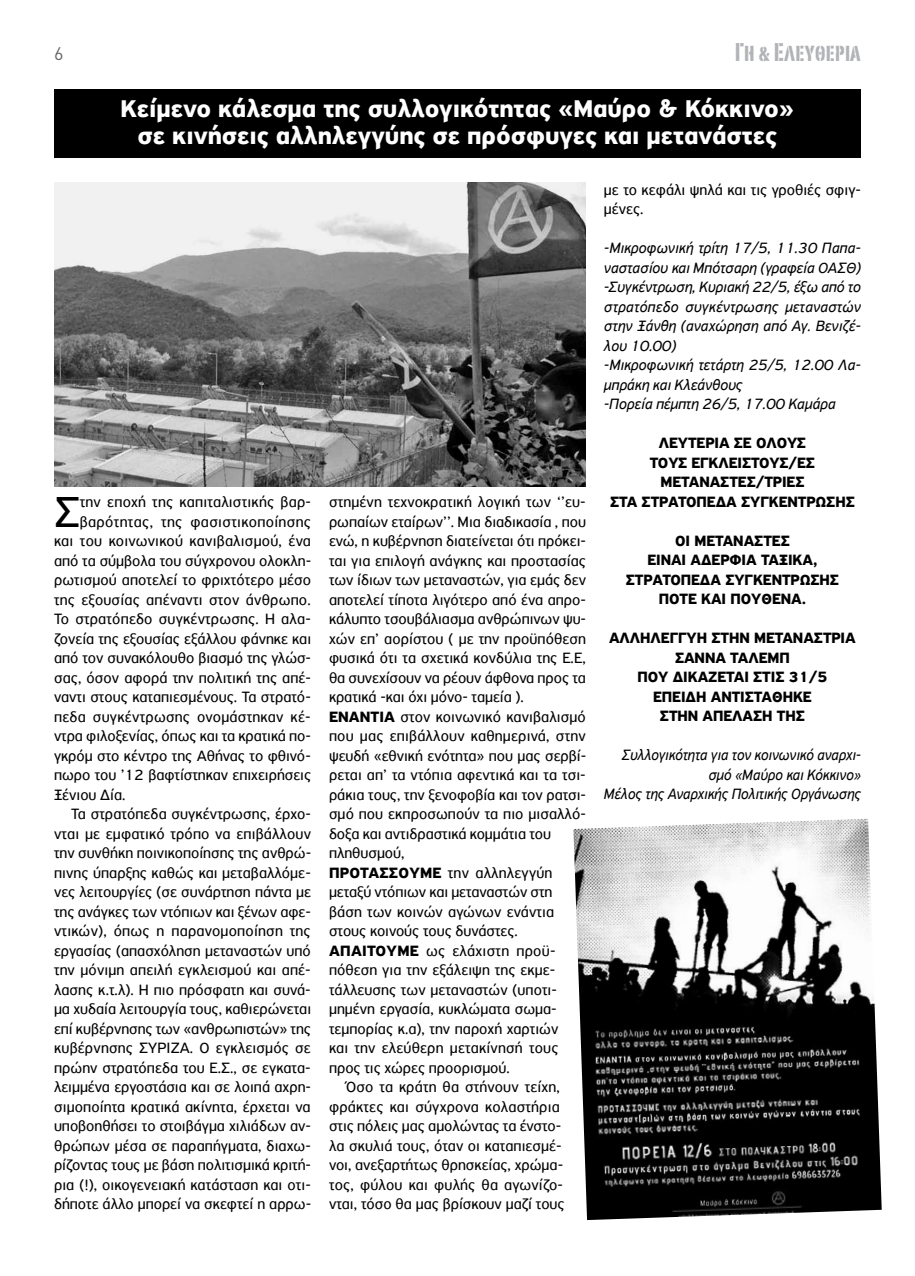
<style>
.page{position:relative;width:915px;height:1276px;background:#fff}
.page>*{position:absolute;margin:0;border:0;box-sizing:border-box;transform-origin:0 0}
.t1{font:45.75px "PF Highway Sans Pro";color:#000}
.t2{font:700 25.5px/27px "PF Highway Sans Pro";letter-spacing:-.005em;color:#fff;text-align:center}
.t3{font:25.05px "Army Caps";color:#b1b3b6;scale:1.06 1}
.t4{font:18px "DIN";color:#636466}
.t5{font:15.75px/19.5px "PF Highway Sans Pro";color:#000}
.t6{font:italic 15.75px/19.5px "PF Highway Sans Pro";color:#000}
.t7{font:700 15.75px/19.5px "PF Highway Sans Pro";letter-spacing:-.005em;color:#000;text-align:center}
.t8{font:italic 15.75px/19.5px "PF Highway Sans Pro";color:#000;text-align:right;scale:.96 1}
.t9{font:15.75px "PF Highway Sans Pro";letter-spacing:.02em;color:#000}
.s1{font-size:19.95px}
.s2{font-weight:700}
</style>
<div class="page">
<img style="left:54px;top:183px;width:531px;height:303px">
<div style="left:54px;top:89px;width:806px;height:69px;background:#000"></div>
<img style="left:573px;top:818px;width:308px;height:402px">
<p class="t4" style="left:54px;top:47px;width:11px">6</p>
<h3 class="t3" style="left:734px;top:37px;width:120px">Γη <span class="s1">&amp;</span> Ελευθερια</h3>
<h2 class="t2" style="left:120px;top:96px;width:675px">Κείμενο κάλεσμα της συλλογικότητας «Μαύρο &amp; Κόκκινο» σε κινήσεις αλληλεγγύης σε πρόσφυγες και μετανάστες</h2>
<h1 class="t1" style="left:54px;top:485px;width:27px">Σ</h1>
<p class="t5" style="left:80px;top:492px;width:233px">την εποχή της καπιταλιστικής βαρ-</p>
<p class="t9" style="left:80px;top:512px;width:232px">βαρότητας, της φασιστικοποίησης</p>
<p class="t5" style="left:54px;top:531px;width:258px">και του κοινωνικού κανιβαλισμού, ένα</p>
<p class="t5" style="left:54px;top:551px;width:258px">από τα σύμβολα του σύγχρονου ολοκλη-</p>
<p class="t5" style="left:54px;top:570px;width:258px">ρωτισμού αποτελεί το φριχτότερο μέσο</p>
<p class="t5" style="left:54px;top:590px;width:258px">της εξουσίας απέναντι στον άνθρωπο.</p>
<p class="t5" style="left:54px;top:609px;width:258px">Το στρατόπεδο συγκέντρωσης. Η αλα-</p>
<p class="t5" style="left:54px;top:629px;width:258px">ζονεία της εξουσίας εξάλλου φάνηκε και</p>
<p class="t5" style="left:54px;top:648px;width:258px">από τον συνακόλουθο βιασμό της γλώσ-</p>
<p class="t5" style="left:54px;top:668px;width:258px">σας, όσον αφορά την πολιτική της απέ-</p>
<p class="t5" style="left:54px;top:687px;width:258px">ναντι στους καταπιεσμένους. Τα στρατό-</p>
<p class="t5" style="left:54px;top:707px;width:258px">πεδα συγκέντρωσης ονομάστηκαν κέ-</p>
<p class="t5" style="left:54px;top:726px;width:258px">ντρα φιλοξενίας, όπως και τα κρατικά πο-</p>
<p class="t5" style="left:54px;top:746px;width:258px">γκρόμ στο κέντρο της Αθήνας το φθινό-</p>
<p class="t5" style="left:54px;top:765px;width:258px">πωρο του ’12 βαφτίστηκαν επιχειρήσεις</p>
<p class="t5" style="left:54px;top:785px;width:73px">Ξένιου Δία.</p>
<p class="t5" style="left:71px;top:804px;width:241px">Τα στρατόπεδα συγκέντρωσης, έρχο-</p>
<p class="t5" style="left:54px;top:824px;width:258px">νται με εμφατικό τρόπο να επιβάλλουν</p>
<p class="t5" style="left:54px;top:843px;width:258px">την συνθήκη ποινικοποίησης της ανθρώ-</p>
<p class="t5" style="left:54px;top:863px;width:258px">πινης ύπαρξης καθώς και μεταβαλλόμε-</p>
<p class="t5" style="left:54px;top:882px;width:258px">νες λειτουργίες (σε συνάρτηση πάντα με</p>
<p class="t5" style="left:54px;top:902px;width:258px">της ανάγκες των ντόπιων και ξένων αφε-</p>
<p class="t5" style="left:54px;top:921px;width:258px">ντικών), όπως η παρανομοποίηση της</p>
<p class="t5" style="left:54px;top:941px;width:258px">εργασίας (απασχόληση μεταναστών υπό</p>
<p class="t5" style="left:54px;top:960px;width:258px">την μόνιμη απειλή εγκλεισμού και απέ-</p>
<p class="t5" style="left:54px;top:980px;width:258px">λασης κ.τ.λ). Η πιο πρόσφατη και συνά-</p>
<p class="t5" style="left:54px;top:999px;width:258px">μα χυδαία λειτουργία τους, καθιερώνεται</p>
<p class="t5" style="left:54px;top:1019px;width:258px">επί κυβέρνησης των «ανθρωπιστών» της</p>
<p class="t5" style="left:54px;top:1038px;width:258px">κυβέρνησης ΣΥΡΙΖΑ. Ο εγκλεισμός σε</p>
<p class="t5" style="left:54px;top:1058px;width:258px">πρώην στρατόπεδα του Ε.Σ., σε εγκατα-</p>
<p class="t5" style="left:54px;top:1077px;width:258px">λειμμένα εργοστάσια και σε λοιπά αχρη-</p>
<p class="t5" style="left:54px;top:1097px;width:258px">σιμοποίητα κρατικά ακίνητα, έρχεται να</p>
<p class="t5" style="left:54px;top:1116px;width:258px">υποβοηθήσει το στοιβάγμα χιλιάδων αν-</p>
<p class="t5" style="left:54px;top:1136px;width:258px">θρώπων μέσα σε παραπήγματα, διαχω-</p>
<p class="t5" style="left:54px;top:1155px;width:258px">ρίζοντας τους με βάση πολιτισμικά κριτή-</p>
<p class="t5" style="left:54px;top:1175px;width:258px">ρια (!), οικογενειακή κατάσταση και οτι-</p>
<p class="t5" style="left:54px;top:1194px;width:258px">δήποτε άλλο μπορεί να σκεφτεί η αρρω-</p>
<p class="t5" style="left:329px;top:492px;width:258px">στημένη τεχνοκρατική λογική των ‘’ευ-</p>
<p class="t5" style="left:329px;top:512px;width:258px">ρωπαίων εταίρων’’. Μια διαδικασία , που</p>
<p class="t5" style="left:329px;top:531px;width:258px">ενώ, η κυβέρνηση διατείνεται ότι πρόκει-</p>
<p class="t5" style="left:329px;top:551px;width:258px">ται για επιλογή ανάγκης και προστασίας</p>
<p class="t5" style="left:329px;top:570px;width:258px">των ίδιων των μεταναστών, για εμάς δεν</p>
<p class="t5" style="left:329px;top:590px;width:258px">αποτελεί τίποτα λιγότερο από ένα απρο-</p>
<p class="t5" style="left:329px;top:609px;width:258px">κάλυπτο τσουβάλιασμα ανθρώπινων ψυ-</p>
<p class="t5" style="left:329px;top:629px;width:258px">χών επ’ αορίστου ( με την προϋπόθεση</p>
<p class="t5" style="left:329px;top:648px;width:258px">φυσικά ότι τα σχετικά κονδύλια της Ε.Ε,</p>
<p class="t5" style="left:329px;top:668px;width:258px">θα συνεχίσουν να ρέουν άφθονα προς τα</p>
<p class="t5" style="left:329px;top:687px;width:196px">κρατικά -και όχι μόνο- ταμεία ).</p>
<p class="t5" style="left:329px;top:707px;width:258px"><span class="s2">ΕΝΑΝΤΙΑ</span> στον κοινωνικό κανιβαλισμό</p>
<p class="t5" style="left:329px;top:726px;width:258px">που μας επιβάλλουν καθημερινά, στην</p>
<p class="t5" style="left:329px;top:746px;width:258px">ψευδή «εθνική ενότητα» που μας σερβί-</p>
<p class="t5" style="left:329px;top:765px;width:258px">ρεται απ’ τα ντόπια αφεντικά και τα τσι-</p>
<p class="t5" style="left:329px;top:785px;width:258px">ράκια τους, την ξενοφοβία και τον ρατσι-</p>
<p class="t5" style="left:329px;top:804px;width:258px">σμό που εκπροσωπούν τα πιο μισαλλό-</p>
<p class="t5" style="left:329px;top:824px;width:223px">δοξα και αντιδραστικά κομμάτια του</p>
<p class="t5" style="left:329px;top:843px;width:77px">πληθυσμού,</p>
<p class="t5" style="left:329px;top:863px;width:225px"><span class="s2">ΠΡΟΤΑΣΣΟΥΜΕ</span> την αλληλεγγύη</p>
<p class="t5" style="left:329px;top:882px;width:225px">μεταξύ ντόπιων και μεταναστών στη</p>
<p class="t5" style="left:329px;top:902px;width:226px">βάση των κοινών αγώνων ενάντια</p>
<p class="t5" style="left:329px;top:921px;width:190px">στους κοινούς τους δυνάστες.</p>
<p class="t5" style="left:329px;top:941px;width:228px"><span class="s2">ΑΠΑΙΤΟΥΜΕ</span> ως ελάχιστη προϋ-</p>
<p class="t5" style="left:329px;top:960px;width:228px">πόθεση για την εξάλειψη της εκμε-</p>
<p class="t5" style="left:329px;top:980px;width:229px">τάλλευσης των μεταναστών (υποτι-</p>
<p class="t5" style="left:329px;top:999px;width:229px">μημένη εργασία, κυκλώματα σωμα-</p>
<p class="t5" style="left:329px;top:1019px;width:231px">τεμπορίας κ.α), την παροχή χαρτιών</p>
<p class="t5" style="left:329px;top:1038px;width:231px">και την ελεύθερη μετακίνησή τους</p>
<p class="t5" style="left:329px;top:1058px;width:182px">προς τις χώρες προορισμού.</p>
<p class="t5" style="left:346px;top:1077px;width:215px">Όσο τα κράτη θα στήνουν τείχη,</p>
<p class="t5" style="left:329px;top:1097px;width:232px">φράκτες και σύγχρονα κολαστήρια</p>
<p class="t5" style="left:329px;top:1116px;width:234px">στις πόλεις μας αμολώντας τα ένστο-</p>
<p class="t5" style="left:329px;top:1136px;width:234px">λα σκυλιά τους, όταν οι καταπιεσμέ-</p>
<p class="t5" style="left:329px;top:1155px;width:235px">νοι, ανεξαρτήτως θρησκείας, χρώμα-</p>
<p class="t5" style="left:329px;top:1175px;width:235px">τος, φύλου και φυλής θα αγωνίζο-</p>
<p class="t5" style="left:329px;top:1194px;width:237px">νται, τόσο θα μας βρίσκουν μαζί τους</p>
<p class="t5" style="left:603px;top:180px;width:258px">με το κεφάλι ψηλά και τις γροθιές σφιγ&shy;μένες.</p>
<p class="t6" style="left:603px;top:238px;width:258px">-Μικροφωνική τρίτη 17/5, 11.30 Παπα&shy;ναστασίου και Μπότσαρη (γραφεία ΟΑΣΘ) -Συγκέντρωση, Κυριακή 22/5, έξω από το στρατόπεδο συγκέντρωσης μεταναστών στην Ξάνθη (αναχώρηση από Αγ. Βενιζέ&shy;λου 10.00)<br>-Μικροφωνική τετάρτη 25/5, 12.00 Λα&shy;μπράκη και Κλεάνθους<br>-Πορεία πέμπτη 26/5, 17.00 Καμάρα</p>
<p class="t7" style="left:609px;top:434px;width:246px">ΛΕΥΤΕΡΙΑ ΣΕ ΟΛΟΥΣ<br>ΤΟΥΣ ΕΓΚΛΕΙΣΤΟΥΣ/ΕΣ<br>ΜΕΤΑΝΑΣΤΕΣ/ΤΡΙΕΣ<br>ΣΤΑ ΣΤΡΑΤΟΠΕΔΑ ΣΥΓΚΕΝΤΡΩΣΗΣ</p>
<p class="t7" style="left:625px;top:531px;width:215px">ΟΙ ΜΕΤΑΝΑΣΤΕΣ<br>ΕΙΝΑΙ ΑΔΕΡΦΙΑ ΤΑΞΙΚΑ,<br>ΣΤΡΑΤΟΠΕΔΑ ΣΥΓΚΕΝΤΡΩΣΗΣ<br>ΠΟΤΕ ΚΑΙ ΠΟΥΘΕΝΑ.</p>
<p class="t7" style="left:609px;top:629px;width:248px">ΑΛΛΗΛΕΓΓΥΗ ΣΤΗΝ ΜΕΤΑΝΑΣΤΡΙΑ<br>ΣΑΝΝΑ ΤΑΛΕΜΠ<br>ΠΟΥ ΔΙΚΑΖΕΤΑΙ ΣΤΙΣ 31/5<br>ΕΠΕΙΔΗ ΑΝΤΙΣΤΑΘΗΚΕ<br>ΣΤΗΝ ΑΠΕΛΑΣΗ ΤΗΣ</p>
<p class="t8" style="left:603px;top:745px;width:269px">Συλλογικότητα για τον κοινωνικό αναρχι&shy;σμό «Μαύρο και Κόκκινο»<br>Μέλος της Αναρχικής Πολιτικής Οργάνωσης</p>
</div>
